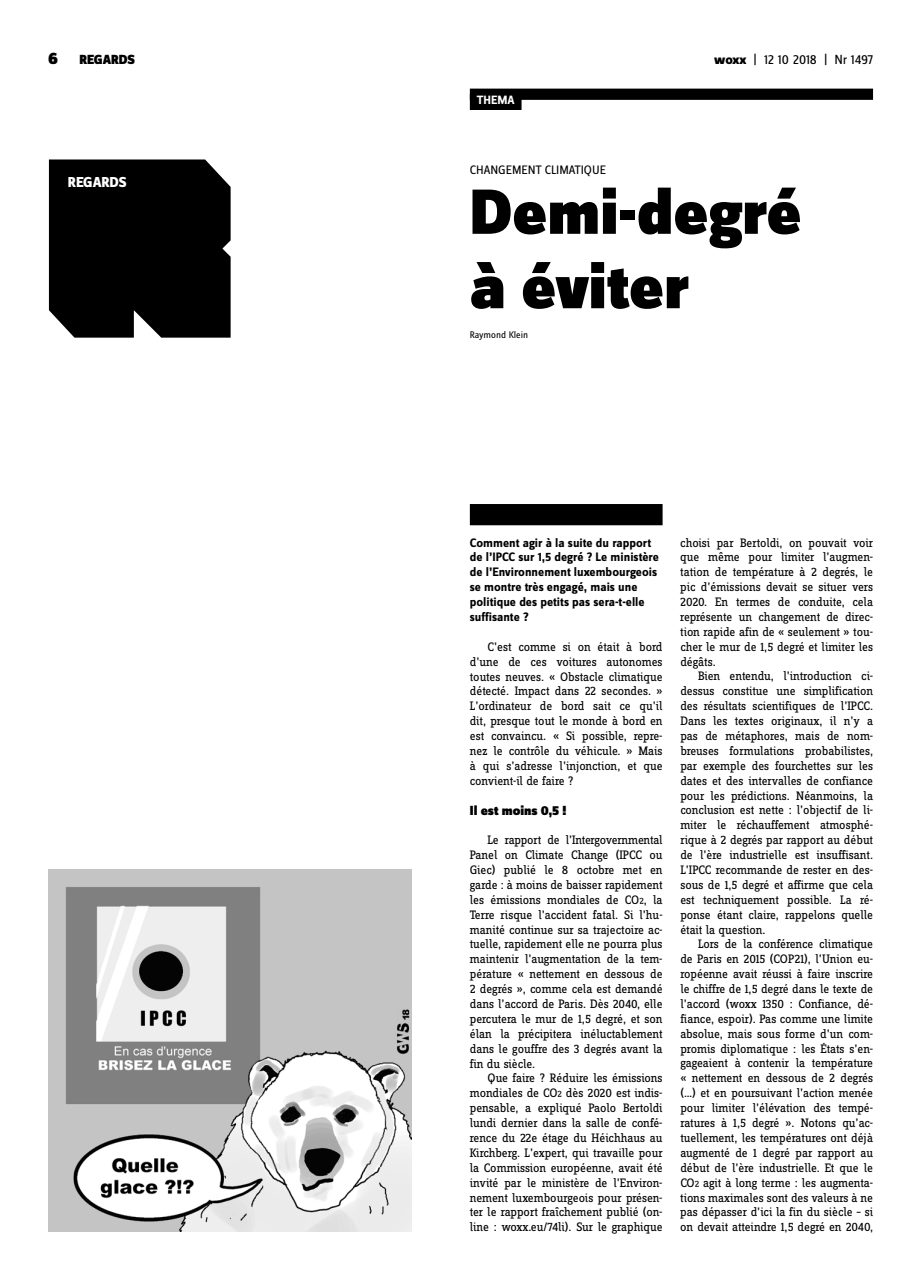
<style>
.page{position:relative;width:922px;height:1276px;background:#fff}
.page>*{position:absolute;margin:0;border:0;box-sizing:border-box;transform-origin:0 0}
.t1{font:900 66.25px/74.4px "Zine Sans Dis";color:#000}
.t2{font:800 15px "Zine Sans Dis";letter-spacing:-.01em;color:#fff}
.t3{font:900 13.75px "Zine Sans Dis";color:#000}
.t4{font:13.75px "Zine Sans Dis";letter-spacing:-.02em;color:#000}
.t5{font:12.75px/14.9px "Zine Slab Dis";letter-spacing:-.01em;color:#000;text-align:justify}
.t6{font:700 12.75px/14.9px "Zine Sans Dis";color:#000}
.t7{font:12.75px "Zine Sans Dis";color:#000}
.t8{font:700 12.5px "Zine Sans Dis";color:#fff}
.t9{font:10px "Zine Sans Dis";color:#000}
.s1{font-size:17.5px}
.s2{font-weight:800}
.s3{font-size:9.62px}
</style>
<div class="page">
<div style="left:469px;top:89px;width:403px;height:11px;background:#000"></div>
<div style="left:49px;top:159px;width:181px;height:179px;background:#000"></div>
<div style="left:469px;top:504px;width:193px;height:21px;background:#000"></div>
<div style="left:469px;top:94px;width:52px;height:16px;background:#000"></div>
<img style="left:49px;top:869px;width:362px;height:362px">
<p class="t3" style="left:48px;top:53px;width:88px"><span class="s1">6</span> REGARDS</p>
<p class="t4" style="left:714px;top:53px;width:160px"><span class="s2">woxx</span> | 12 10 2018 | NR 1497</p>
<p class="t2" style="left:68px;top:174px;width:60px">REGARDS</p>
<p class="t8" style="left:477px;top:93px;width:39px">THEMA</p>
<p class="t7" style="left:469px;top:163px;width:137px">CHANGEMENT CLIMATIQUE</p>
<h1 class="t1" style="left:469px;top:179px;width:333px">Demi-degré à éviter</h1>
<p class="t9" style="left:469px;top:329px;width:60px">RAYMOND KLEIN</p>
<p class="t6" style="left:469px;top:535px;width:190px">Comment agir à la suite du rapport de l’IPCC sur 1,5 degré ? Le ministère de l’Environnement luxembourgeois se montre très engagé, mais une politique des petits pas sera-t-elle suffisante ?</p>
<p class="t5" style="left:469px;top:640px;width:194px;text-indent:18px">C’est comme si on était à bord d’une de ces voitures autonomes toutes neuves. « Obstacle climatique détecté. Impact dans 22 secondes. » L’ordinateur de bord sait ce qu’il dit, presque tout le monde à bord en est convaincu. « Si possible, repre&shy;nez le contrôle du véhicule. » Mais à qui s’adresse l’injonction, et que convient-il de faire ?</p>
<p class="t3" style="left:469px;top:802px;width:98px">Il est moins 0,5 !</p>
<p class="t5" style="left:469px;top:833px;width:194px;text-indent:18px">Le rapport de l’Intergovernmental Panel on Climate Change (IPCC ou Giec) publié le 8 octobre met en garde : à moins de baisser rapidement les émissions mondiales de CO<span class="s3">2</span>, la Terre risque l’accident fatal. Si l’hu&shy;manité continue sur sa trajectoire ac&shy;tuelle, rapidement elle ne pourra plus maintenir l’augmentation de la tem&shy;pérature « nettement en dessous de 2 degrés », comme cela est demandé dans l’accord de Paris. Dès 2040, elle percutera le mur de 1,5 degré, et son élan la précipitera inéluctablement dans le gouffre des 3 degrés avant la fin du siècle.</p>
<p class="t5" style="left:469px;top:1071px;width:194px;text-indent:18px">Que faire ? Réduire les émissions mondiales de CO<span class="s3">2</span> dès 2020 est indis&shy;pensable, a expliqué Paolo Bertoldi lundi dernier dans la salle de confé&shy;rence du 22e étage du Héichhaus au Kirchberg. L’expert, qui travaille pour la Commission européenne, avait été invité par le ministère de l’Environ&shy;nement luxembourgeois pour présen&shy;ter le rapport fraîchement publié (on&shy;line : woxx.eu/74li). Sur le graphique</p>
<p class="t5" style="left:680px;top:535px;width:194px">choisi par Bertoldi, on pouvait voir que même pour limiter l’augmen&shy;tation de température à 2 degrés, le pic d’émissions devait se situer vers 2020. En termes de conduite, cela représente un changement de direc&shy;tion rapide afin de « seulement » tou&shy;cher le mur de 1,5 degré et limiter les dégâts.</p>
<p class="t5" style="left:680px;top:669px;width:194px;text-indent:18px">Bien entendu, l’introduction ci&shy;dessus constitue une simplification des résultats scientifiques de l’IPCC.<br>Dans les textes originaux, il n’y a pas de métaphores, mais de nom&shy;breuses formulations probabilistes, par exemple des fourchettes sur les dates et des intervalles de confiance pour les prédictions. Néanmoins, la conclusion est nette : l’objectif de li&shy;miter le réchauffement atmosphé&shy;rique à 2 degrés par rapport au début de l’ère industrielle est insuffisant.<br>L’IPCC recommande de rester en des&shy;sous de 1,5 degré et affirme que cela est techniquement possible. La ré&shy;ponse étant claire, rappelons quelle était la question.</p>
<p class="t5" style="left:680px;top:937px;width:194px;text-indent:18px">Lors de la conférence climatique de Paris en 2015 (COP21), l’Union eu&shy;ropéenne avait réussi à faire inscrire le chiffre de 1,5 degré dans le texte de l’accord (woxx 1350 : Confiance, dé&shy;fiance, espoir). Pas comme une limite absolue, mais sous forme d’un com&shy;promis diplomatique : les États s’en&shy;gageaient à contenir la température « nettement en dessous de 2 degrés (…) et en poursuivant l’action menée pour limiter l’élévation des tempé&shy;ratures à 1,5 degré ». Notons qu’ac&shy;tuellement, les températures ont déjà augmenté de 1 degré par rapport au début de l’ère industrielle. Et que le CO<span class="s3">2</span> agit à long terme : les augmenta&shy;tions maximales sont des valeurs à ne pas dépasser d’ici la fin du siècle – si on devait atteindre 1,5 degré en 2040,</p>
</div>
